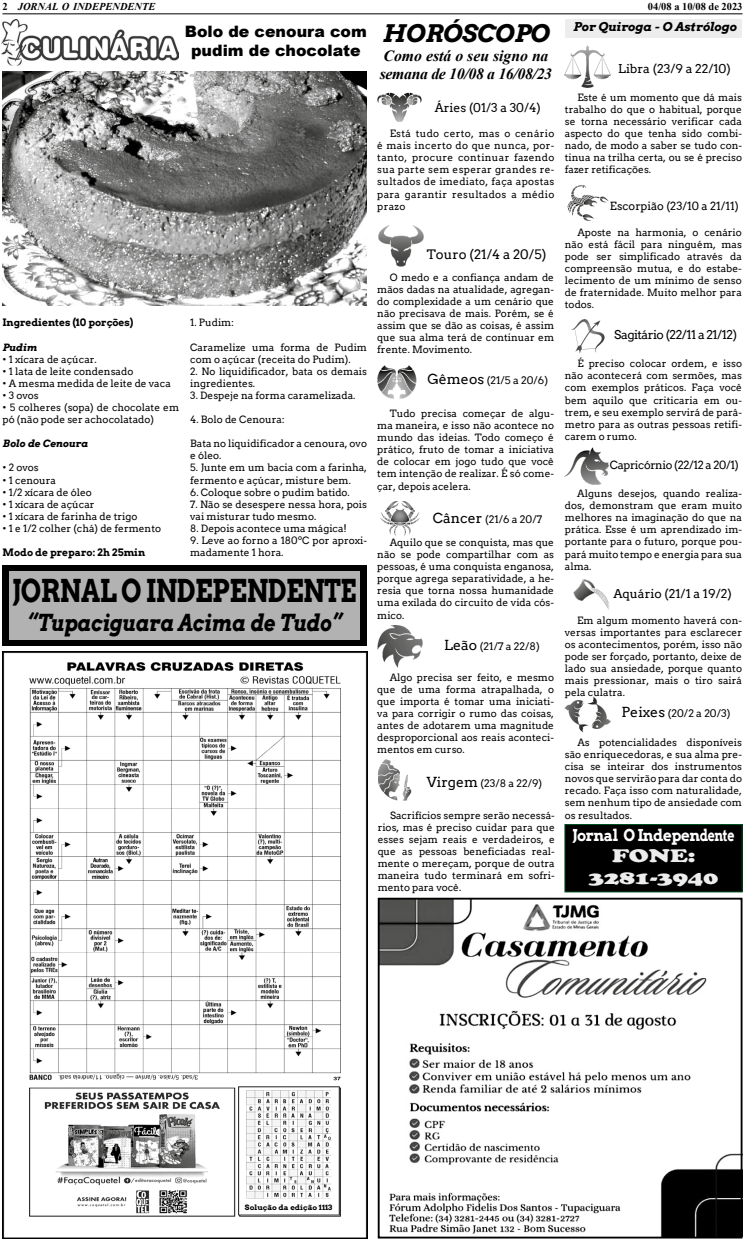
<style>
.page{position:relative;width:745px;height:1241px;background:#fff}
.page>*{position:absolute;margin:0;border:0;box-sizing:border-box;transform-origin:0 0}
.t1{font:700 30.8px "Arvo";letter-spacing:-.02em;color:#000;scale:.85 1}
.t2{font:italic 700 24.24px "Arvo";color:#000}
.t3{font:italic 700 23.45px "Arvo";color:#000;scale:.85 1}
.t4{font:900 18.72px/22.5px "Cooper";color:#ededed;text-align:center;scale:1.37 1}
.t5{font:700 16.01px "Arvo";letter-spacing:-.03em;color:#fff;scale:.94 1}
.t6{font:900 15.75px/18.9px "Arial";color:#000;text-align:center}
.t7{font:italic 700 15.58px/18.7px "Times New Roman";letter-spacing:-.01em;color:#000}
.t8{font:13.04px "Arvo";color:#000}
.t9{font:12.16px "Arvo";color:#000}
.t10{font:12.16px "Arvo";letter-spacing:-.04em;color:#000}
.t11{font:italic 700 12.16px "Arvo";color:#000}
.t12{font:11.29px "Arvo";letter-spacing:-.03em;color:#000}
.t13{font:11.29px "Arvo";color:#000}
.t14{font:italic 700 10.5px "Times New Roman";color:#000}
.t15{font:700 10.5px "Times New Roman";color:#000}
.t16{font:10.41px "Arvo";color:#000}
.t17{font:10.06px/12.1px "Arvo";color:#000;text-align:justify}
.t18{font:700 10.06px "Arvo";color:#000}
.t19{font:italic 700 10.06px "Arvo";color:#000}
.t20{font:700 7.17px "Arvo";color:#000;scale:1.08 1}
.s1{font-style:normal}
.s2{font-size:13.83px}
</style>
<div class="page">
<hr style="left:2px;top:13px;width:740px;height:1px;background:#000">
<div style="left:2px;top:565px;width:365px;height:81px;background:#000"></div>
<div style="left:9px;top:571px;width:350px;height:69px;background:#b3b2b2"></div>
<img style="left:377px;top:92px;width:44px;height:30px">
<img style="left:377px;top:365px;width:39px;height:33px">
<img style="left:380px;top:501px;width:40px;height:35px">
<img style="left:377px;top:625px;width:45px;height:42px">
<img style="left:378px;top:759px;width:33px;height:41px">
<img style="left:564px;top:44px;width:45px;height:43px">
<img style="left:567px;top:185px;width:42px;height:35px">
<img style="left:571px;top:319px;width:34px;height:35px">
<img style="left:564px;top:447px;width:44px;height:38px">
<img style="left:564px;top:696px;width:46px;height:36px">
<img style="left:378px;top:226px;width:46px;height:41px">
<img style="left:573px;top:579px;width:37px;height:30px">
<div style="left:564px;top:824px;width:177px;height:67px;background:#000"></div>
<div style="left:564px;top:824px;width:177px;height:67px;border:1px solid #005321"></div>
<img style="left:2px;top:20px;width:177px;height:45px">
<img style="left:380px;top:900px;width:359px;height:335px">
<div style="left:565px;top:20px;width:176px;height:18px;background:#ededed"></div>
<div style="left:377px;top:897px;width:365px;height:341px;border:2px solid #000"></div>
<img style="left:3px;top:72px;width:363px;height:233px">
<img style="left:2px;top:651px;width:365px;height:587px">
<img style="left:236px;top:1085px;width:105px;height:131px">
<div style="left:265px;top:1202px;width:45px;height:10px;background:#fff"></div>
<p class="t14" style="left:2px;top:-1px;width:154px"><span class="s1">2</span> JORNAL O INDEPENDENTE</p>
<p class="t15" style="left:647px;top:-1px;width:96px">04/08 a 10/08 de 2023</p>
<h3 class="t6" style="left:185px;top:22px;width:183px">Bolo de cenoura com pudim de chocolate</h3>
<p class="t18" style="left:3px;top:316px;width:132px">Ingredientes (10 porções)</p>
<p class="t19" style="left:3px;top:341px;width:36px">Pudim</p>
<p class="t17" style="left:3px;top:353px;width:96px">• 1 xícara de açúcar.</p>
<p class="t17" style="left:3px;top:365px;width:132px">• 1 lata de leite condensado</p>
<p class="t17" style="left:3px;top:377px;width:170px">• A mesma medida de leite de vaca</p>
<p class="t17" style="left:3px;top:389px;width:38px">• 3 ovos</p>
<p class="t17" style="left:3px;top:401px;width:178px">• 5 colheres (sopa) de chocolate em pó (não pode ser achocolatado)</p>
<p class="t19" style="left:3px;top:437px;width:87px">Bolo de Cenoura</p>
<p class="t17" style="left:3px;top:462px;width:38px">• 2 ovos</p>
<p class="t17" style="left:3px;top:474px;width:55px">• 1 cenoura</p>
<p class="t17" style="left:3px;top:486px;width:91px">• 1/2 xícara de óleo</p>
<p class="t17" style="left:3px;top:498px;width:93px">• 1 xícara de açúcar</p>
<p class="t17" style="left:3px;top:510px;width:136px">• 1 xícara de farinha de trigo</p>
<p class="t17" style="left:3px;top:522px;width:160px">• 1 e 1/2 colher (chá) de fermento</p>
<p class="t18" style="left:3px;top:546px;width:144px">Modo de preparo: 2h 25min</p>
<p class="t17" style="left:190px;top:317px;width:45px">1. Pudim:</p>
<p class="t17" style="left:190px;top:341px;width:178px">Caramelize uma forma de Pudim com o açúcar (receita do Pudim).</p>
<p class="t17" style="left:190px;top:365px;width:178px">2. No liquidificador, bata os demais ingredientes.</p>
<p class="t17" style="left:190px;top:389px;width:167px">3. Despeje na forma caramelizada.</p>
<p class="t17" style="left:190px;top:413px;width:96px">4. Bolo de Cenoura:</p>
<p class="t17" style="left:190px;top:437px;width:178px">Bata no liquidificador a cenoura, ovo e óleo.</p>
<p class="t17" style="left:190px;top:462px;width:178px">5. Junte em um bacia com a farinha, fermento e açúcar, misture bem.</p>
<p class="t17" style="left:190px;top:486px;width:161px">6. Coloque sobre o pudim batido.</p>
<p class="t17" style="left:190px;top:498px;width:178px">7. Não se desespere nessa hora, pois vai misturar tudo mesmo.</p>
<p class="t17" style="left:190px;top:522px;width:158px">8. Depois acontece uma mágica!</p>
<p class="t17" style="left:190px;top:534px;width:178px">9. Leve ao forno a 180ºC por aproxi&shy;madamente 1 hora.</p>
<h1 class="t1" style="left:13px;top:571px;width:406px">JORNAL O INDEPENDENTE</h1>
<h3 class="t3" style="left:27px;top:608px;width:372px">“Tupaciguara Acima de Tudo”</h3>
<h2 class="t2" style="left:382px;top:18px;width:168px">HORÓSCOPO</h2>
<h3 class="t7" style="left:379px;top:46px;width:174px">Como está o seu signo na semana de 10/08 a 16/08/23</h3>
<p class="t9" style="left:434px;top:100px;width:107px">Áries (01/3 a 30/4)</p>
<p class="t17" style="left:377px;top:127px;width:178px;text-indent:12px">Está tudo certo, mas o cenário é mais incerto do que nunca, por&shy;tanto, procure continuar fazendo sua parte sem esperar grandes re&shy;sultados de imediato, faça apostas para garantir resultados a médio prazo</p>
<p class="t8" style="left:426px;top:246px;width:121px">Touro (21/4 a 20/5)</p>
<p class="t17" style="left:377px;top:271px;width:178px;text-indent:12px">O medo e a confiança andam de mãos dadas na atualidade, agregan&shy;do complexidade a um cenário que não precisava de mais. Porém, se é assim que se dão as coisas, é assim que sua alma terá de continuar em frente. Movimento.</p>
<p class="t16" style="left:427px;top:374px;width:122px"><span class="s2">Gêmeos</span> (21/5 a 20/6)</p>
<p class="t17" style="left:377px;top:407px;width:178px;text-indent:12px">Tudo precisa começar de algu&shy;ma maneira, e isso não acontece no mundo das ideias. Todo começo é prático, fruto de tomar a iniciativa de colocar em jogo tudo que você tem intenção de realizar. É só come&shy;çar, depois acelera.</p>
<p class="t16" style="left:432px;top:512px;width:111px"><span class="s2">Câncer</span> (21/6 a 20/7</p>
<p class="t17" style="left:377px;top:536px;width:178px;text-indent:12px">Aquilo que se conquista, mas que não se pode compartilhar com as pessoas, é uma conquista enganosa, porque agrega separatividade, a he&shy;resia que torna nossa humanidade uma exilada do circuito de vida cós&shy;mico.</p>
<p class="t16" style="left:444px;top:639px;width:97px"><span class="s2">Leão</span> (21/7 a 22/8)</p>
<p class="t17" style="left:377px;top:670px;width:178px;text-indent:12px">Algo precisa ser feito, e mesmo que de uma forma atrapalhada, o que importa é tomar uma iniciati&shy;va para corrigir o rumo das coisas, antes de adotarem uma magnitude desproporcional aos reais aconteci&shy;mentos em curso.</p>
<p class="t16" style="left:426px;top:776px;width:117px"><span class="s2">Virgem</span> (23/8 a 22/9)</p>
<p class="t17" style="left:377px;top:809px;width:178px;text-indent:12px">Sacrifícios sempre serão necessá&shy;rios, mas é preciso cuidar para que esses sejam reais e verdadeiros, e que as pessoas beneficiadas real&shy;mente o mereçam, porque de outra maneira tudo terminará em sofri&shy;mento para você.</p>
<p class="t11" style="left:573px;top:20px;width:165px">Por Quiroga - O Astrólogo</p>
<p class="t9" style="left:617px;top:61px;width:114px">Libra (23/9 a 22/10)</p>
<p class="t17" style="left:564px;top:91px;width:178px;text-indent:12px">Este é um momento que dá mais trabalho do que o habitual, porque se torna necessário verificar cada aspecto do que tenha sido combi&shy;nado, de modo a saber se tudo con&shy;tinua na trilha certa, ou se é preciso fazer retificações.</p>
<p class="t13" style="left:609px;top:199px;width:130px">Escorpião (23/10 a 21/11)</p>
<p class="t17" style="left:564px;top:226px;width:178px;text-indent:12px">Aposte na harmonia, o cenário não está fácil para ninguém, mas pode ser simplificado através da compreensão mutua, e do estabe&shy;lecimento de um mínimo de senso de fraternidade. Muito melhor para todos.</p>
<p class="t10" style="left:614px;top:327px;width:124px">Sagitário (22/11 a 21/12)</p>
<p class="t17" style="left:564px;top:357px;width:178px;text-indent:12px">É preciso colocar ordem, e isso não acontecerá com sermões, mas com exemplos práticos. Faça você bem aquilo que criticaria em ou&shy;trem, e seu exemplo servirá de parâ&shy;metro para as outras pessoas retifi&shy;carem o rumo.</p>
<p class="t12" style="left:609px;top:458px;width:130px">Capricórnio (22/12 a 20/1)</p>
<p class="t17" style="left:564px;top:487px;width:178px;text-indent:12px">Alguns desejos, quando realiza&shy;dos, demonstram que eram muito melhores na imaginação do que na prática. Esse é um aprendizado im&shy;portante para o futuro, porque pou&shy;pará muito tempo e energia para sua alma.</p>
<p class="t9" style="left:613px;top:586px;width:120px">Aquário (21/1 a 19/2)</p>
<p class="t17" style="left:564px;top:614px;width:178px;text-indent:12px">Em algum momento haverá con&shy;versas importantes para esclarecer os acontecimentos, porém, isso não pode ser forçado, portanto, deixe de lado sua ansiedade, porque quanto mais pressionar, mais o tiro sairá pela culatra.</p>
<p class="t17" style="left:564px;top:736px;width:178px;text-indent:12px">As potencialidades disponíveis são enriquecedoras, e sua alma pre&shy;cisa se inteirar dos instrumentos novos que servirão para dar conta do recado. Faça isso com naturalidade, sem nenhum tipo de ansiedade com os resultados.</p>
<p class="t16" style="left:621px;top:707px;width:110px"><span class="s2">Peixes</span> (20/2 a 20/3)</p>
<h3 class="t5" style="left:572px;top:825px;width:174px">Jornal O Independente</h3>
<h3 class="t4" style="left:588px;top:844px;width:96px">FONE:<br>3281-3940</h3>
<p class="t20" style="left:245px;top:1202px;width:82px">Solução da edição 1113</p>
</div>
